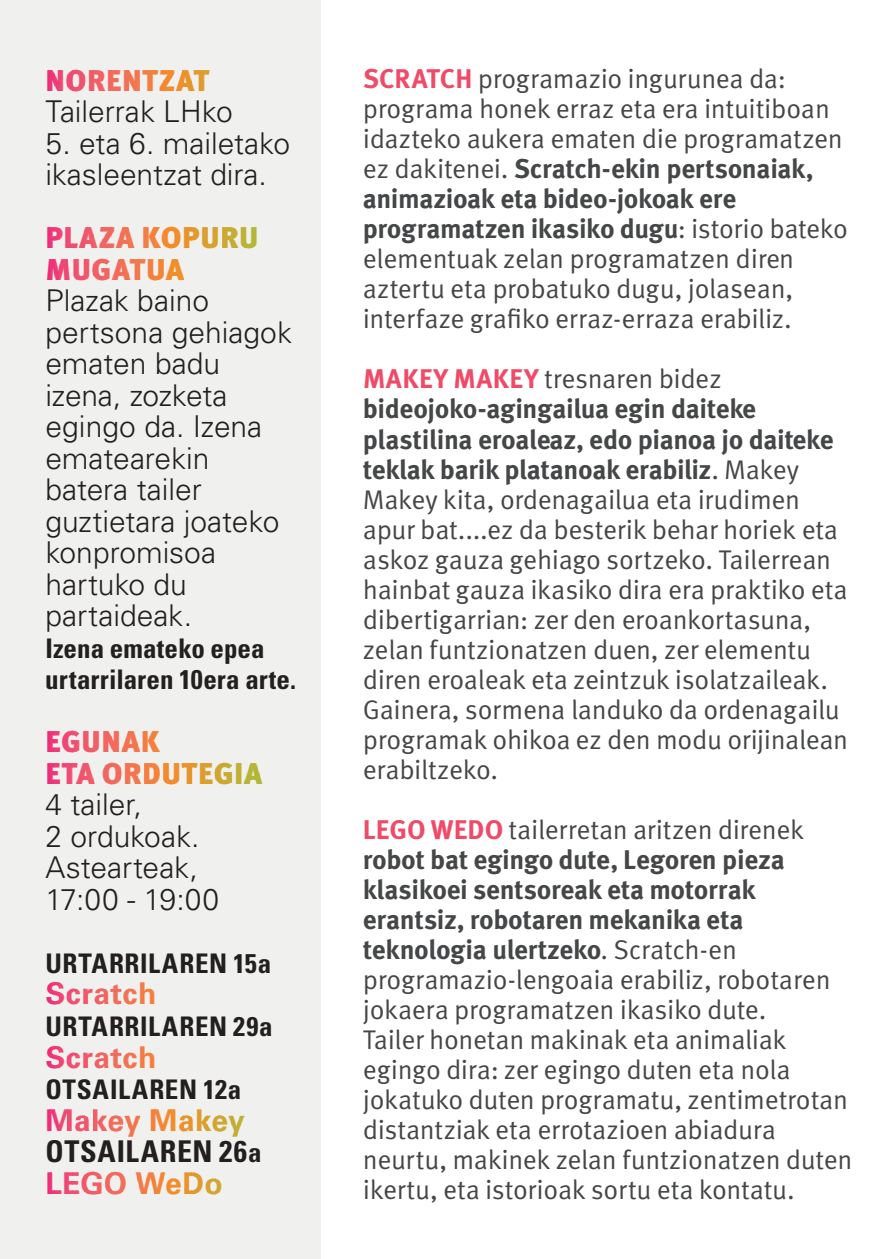
<style>
.page{position:relative;width:893px;height:1259px;background:#fff}
.page>*{position:absolute;margin:0;border:0;box-sizing:border-box;transform-origin:0 0}
.t1{font:300 30px/31.5px "Univers LT Std";color:#231f20}
.t2{font:700 condensed 30px/31.5px "Univers LT Std";letter-spacing:.025em;color:#231f20}
.t3{font:700 30px "Univers LT Std";letter-spacing:.015em;color:#ee2d7a}
.t4{font:27px/30px "Meta Pro";letter-spacing:-.015em;color:#454647}
.t5{font:700 condensed 27px/31.5px "Univers LT Std";letter-spacing:.02em;color:#231f20}
.s1{font-family:"Meta Pro";font-weight:900;color:#ee2d7a}
.s2{font-family:"Meta Pro";font-weight:900;color:#f04675}
.s3{font-family:"Meta Pro";font-weight:900;color:#f05b69}
.s4{font-family:"Meta Pro";font-weight:900;color:#f16760}
.s5{font-family:"Meta Pro";font-weight:900;color:#f37255}
.s6{font-family:"Meta Pro";font-weight:900;color:#f47b47}
.s7{font-family:"Meta Pro";font-weight:900;color:#f58535}
.s8{font-family:"Meta Pro";font-weight:900;color:#f18e2b}
.s9{font-family:"Meta Pro";font-weight:900;color:#e5972c}
.s10{font-family:"Meta Pro";font-weight:900;color:#f0536d}
.s11{font-family:"Meta Pro";font-weight:900;color:#f06065}
.s12{font-family:"Meta Pro";font-weight:900;color:#f26d5a}
.s13{font-family:"Meta Pro";font-weight:900;color:#f47c47}
.s14{font-family:"Meta Pro";font-weight:900;color:#f48437}
.s15{font-family:"Meta Pro";font-weight:900;color:#e9942b}
.s16{font-family:"Meta Pro";font-weight:900;color:#e09b2e}
.s17{font-family:"Meta Pro";font-weight:900;color:#cda932}
.s18{font-family:"Meta Pro";font-weight:900;color:#bfb135}
.s19{font-family:"Meta Pro";font-weight:900;color:#f04e70}
.s20{font-family:"Meta Pro";font-weight:900;color:#f05c69}
.s21{font-family:"Meta Pro";font-weight:900;color:#f26b5b}
.s22{font-family:"Meta Pro";font-weight:900;color:#f3764f}
.s23{font-family:"Meta Pro";font-weight:900;color:#f4803f}
.s24{font-family:"Meta Pro";font-weight:900;color:#f5892e}
.s25{font-family:"Meta Pro";font-weight:900;color:#f0556d}
.s26{font-family:"Meta Pro";font-weight:900;color:#f16563}
.s27{font-family:"Meta Pro";font-weight:900;color:#f26f58}
.s28{font-family:"Meta Pro";font-weight:900;color:#f04f70}
.s29{font-family:"Meta Pro";font-weight:900;color:#f47d45}
.s30{font-family:"Meta Pro";font-weight:900;color:#ee912c}
.s31{font-family:"Meta Pro";font-weight:900;color:#d4a331}
.s32{font-family:"Meta Pro";font-weight:900;color:#c4ad34}
.s33{font-family:"Meta Pro";font-weight:900;color:#beb235}
.s34{color:#f04675}
.s35{color:#f0556d}
.s36{color:#f06065}
.s37{color:#f1685f}
.s38{color:#f37255}
.s39{color:#f47b47}
.s40{font-stretch:normal;color:#ee2d7a}
.s41{font-stretch:normal;color:#f04e70}
.s42{font-stretch:normal;color:#f05d68}
.s43{font-stretch:normal;color:#f16760}
.s44{font-stretch:normal;color:#f37255}
.s45{font-stretch:normal;color:#f4803e}
.s46{font-stretch:normal;color:#f18e2b}
.s47{font-stretch:normal;color:#e09b2e}
.s48{font-stretch:normal;color:#d6a230}
.s49{font-stretch:normal;color:#c8ab33}
.s50{font-size:27px}
.s51{font-stretch:normal;color:#f04675}
.s52{font-stretch:normal;color:#f0556d}
.s53{font-stretch:normal;color:#f4784c}
.s54{font-stretch:normal;color:#f5892e}
.s55{font-stretch:normal;color:#e9942b}
.s56{font-stretch:normal;color:#db9f2f}
.s57{font-weight:700;color:#ef4b68}
.s58{font-weight:700}
</style>
<div class="page">
<div style="left:0;top:0;width:320px;height:1259px;background:#f0f1ee"></div>
<p class="t1" style="left:45px;top:64px;width:189px"><span class="s1">N</span><span class="s2">O</span><span class="s3">R</span><span class="s4">E</span><span class="s5">N</span><span class="s6">T</span><span class="s7">Z</span><span class="s8">A</span><span class="s9">T<br></span>Tailerrak LHko</p>
<p class="t1" style="left:45px;top:127px;width:246px">5. eta 6. mailetako ikasleentzat dira.</p>
<p class="t1" style="left:45px;top:222px;width:248px"><span class="s1">P</span><span class="s2">L</span><span class="s10">A</span><span class="s11">Z</span><span class="s12">A</span> <span class="s13">K</span><span class="s14">O</span><span class="s15">P</span><span class="s16">U</span><span class="s17">R</span><span class="s18">U<br></span><span class="s1">M</span><span class="s19">U</span><span class="s20">G</span><span class="s21">A</span><span class="s22">T</span><span class="s23">U</span><span class="s24">A<br></span>Plazak baino pertsona gehiagok ematen badu izena, zozketa egingo da. Izena ematearekin batera tailer guztietara joateko konpromisoa hartuko du partaideak.</p>
<p class="t5" style="left:45px;top:632px;width:252px">Izena emateko epea urtarrilaren 10era arte.</p>
<p class="t1" style="left:45px;top:726px;width:219px"><span class="s1">E</span><span class="s2">G</span><span class="s25">U</span><span class="s26">N</span><span class="s27">A</span><span class="s6">K<br></span><span class="s1">E</span><span class="s2">T</span><span class="s28">A</span> <span class="s26">O</span><span class="s5">R</span><span class="s29">D</span><span class="s14">U</span><span class="s30">T</span><span class="s16">E</span><span class="s31">G</span><span class="s32">I</span><span class="s33">A<br></span>4 tailer,<br>2 ordukoak.<br>Astearteak,<br>17:00 - 19:00</p>
<p class="t5" style="left:45px;top:947px;width:228px">URTARRILAREN 15a</p>
<p class="t3" style="left:45px;top:976px;width:113px">S<span class="s34">c</span><span class="s35">r</span><span class="s36">a</span><span class="s37">t</span><span class="s38">c</span><span class="s39">h</span></p>
<p class="t5" style="left:45px;top:1010px;width:229px">URTARRILAREN 29a</p>
<p class="t3" style="left:45px;top:1039px;width:113px">S<span class="s34">c</span><span class="s35">r</span><span class="s36">a</span><span class="s37">t</span><span class="s38">c</span><span class="s39">h</span></p>
<p class="t5" style="left:45px;top:1073px;width:198px">OTSAILAREN 12a</p>
<p class="t2" style="left:45px;top:1104px;width:218px"><span class="s40">M</span><span class="s41">a</span><span class="s42">k</span><span class="s43">e</span><span class="s44">y</span> <span class="s45">M</span><span class="s46">a</span><span class="s47">k</span><span class="s48">e</span><span class="s49">y<br></span>OTSAILAREN 26<span class="s50">a<br></span><span class="s40">L</span><span class="s51">E</span><span class="s52">G</span><span class="s43">O</span> <span class="s53">W</span><span class="s54">e</span><span class="s55">D</span><span class="s56">o</span></p>
<p class="t4" style="left:363px;top:65px;width:487px"><span class="s57">SCRATCH</span> programazio ingurunea da: programa honek erraz eta era intuitiboan idazteko aukera ematen die programatzen ez dakitenei. <span class="s58">Scratch-ekin pertsonaiak, animazioak eta bideo-jokoak ere programatzen ikasiko dugu</span>: istorio bateko elementuak zelan programatzen diren aztertu eta probatuko dugu, jolasean, interfaze grafiko erraz-erraza erabiliz.</p>
<p class="t4" style="left:363px;top:365px;width:487px"><span class="s57">MAKEY MAKEY</span> tresnaren bidez <span class="s58">bideojoko-agingailua egin daiteke plastilina eroaleaz, edo pianoa jo daiteke teklak barik platanoak erabiliz</span>. Makey Makey kita, ordenagailua eta irudimen apur bat....ez da besterik behar horiek eta askoz gauza gehiago sortzeko. Tailerrean hainbat gauza ikasiko dira era praktiko eta dibertigarrian: zer den eroankortasuna, zelan funtzionatzen duen, zer elementu diren eroaleak eta zeintzuk isolatzaileak.<br>Gainera, sormena landuko da ordenagailu programak ohikoa ez den modu orĳinalean erabiltzeko.</p>
<p class="t4" style="left:363px;top:815px;width:491px"><span class="s57">LEGO WEDO</span> tailerretan aritzen direnek <span class="s58">robot bat egingo dute, Legoren pieza klasikoei sentsoreak eta motorrak erantsiz, robotaren mekanika eta teknologia ulertzeko</span>. Scratch-en programazio-lengoaia erabiliz, robotaren jokaera programatzen ikasiko dute.<br>Tailer honetan makinak eta animaliak egingo dira: zer egingo duten eta nola jokatuko duten programatu, zentimetrotan distantziak eta errotazioen abiadura neurtu, makinek zelan funtzionatzen duten ikertu, eta istorioak sortu eta kontatu.</p>
</div>
